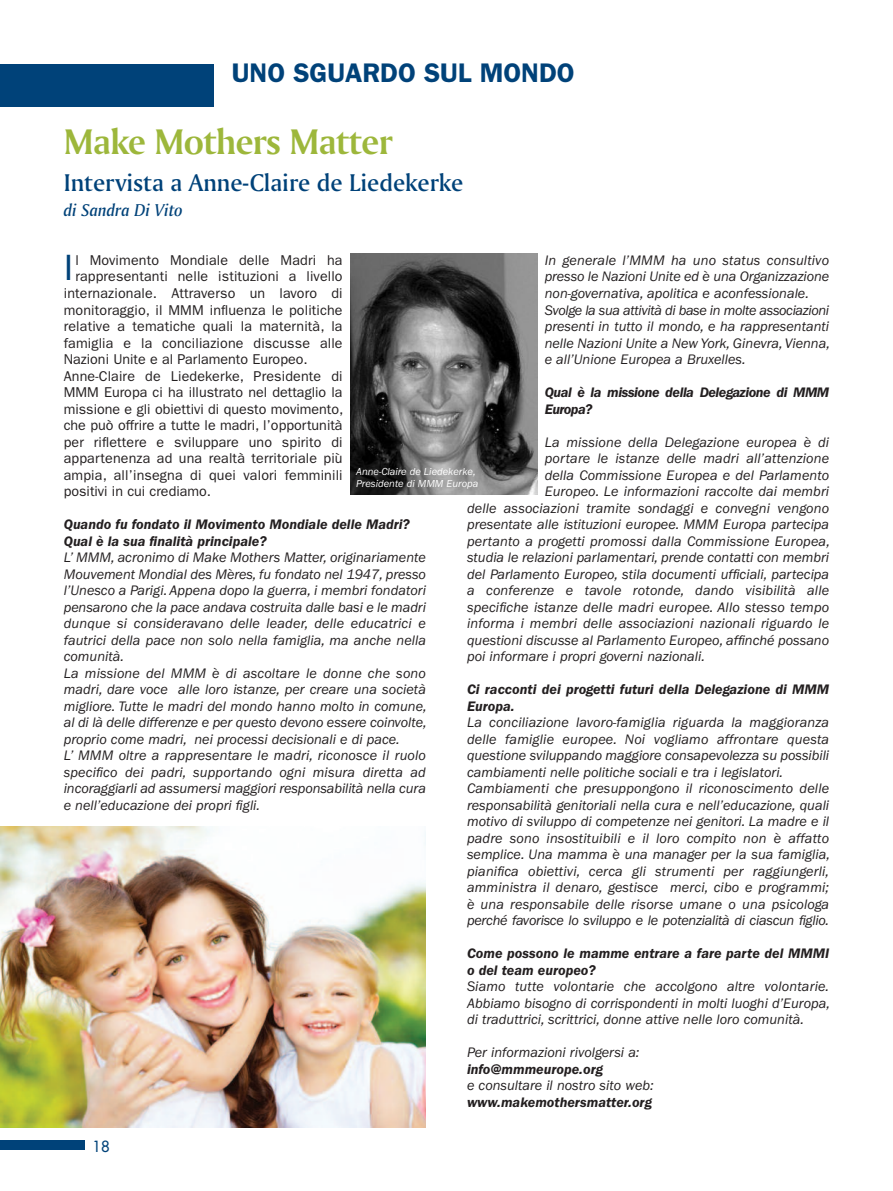
<style>
.page{position:relative;width:893px;height:1191px;background:#fff}
.page>*{position:absolute;margin:0;border:0;box-sizing:border-box;transform-origin:0 0}
.t1{font:37.5px "Amerigo BT Bold A";letter-spacing:-.015em;color:#9db73b}
.t2{font:36.75px "ITC Franklin Gothic Std";color:#004279}
.t3{font:600 27px "ITC Franklin Gothic Std";color:#004279}
.t4{font:25.5px "Amerigo BT Medium A";color:#004279}
.t5{font:18px "Amerigo BT Medium Italic A";color:#004279}
.t6{font:500 15px "Futura Std";color:#004279}
.t7{font:italic 14.25px/16.5px "ITC Franklin Gothic Std";color:#231f20}
.t8{font:14.25px "ITC Franklin Gothic Std";letter-spacing:.01em;color:#231f20}
.t9{font:italic 600 14.25px/16.5px "ITC Franklin Gothic Std";color:#231f20}
.t10{font:italic 600 14.25px/16.5px "ITC Franklin Gothic Std";letter-spacing:-.03em;color:#231f20}
.t11{font:italic 10.5px/12.6px "ITC Franklin Gothic Std";color:#fff}
</style>
<div class="page">
<div style="left:0;top:64px;width:213px;height:42px;background:#004279"></div>
<div style="left:0;top:1140px;width:85px;height:9px;background:#004279"></div>
<img style="left:350px;top:254px;width:187px;height:240px">
<img style="left:0;top:826px;width:426px;height:301px">
<h3 class="t3" style="left:232px;top:64px;width:344px">UNO SGUARDO SUL MONDO</h3>
<h1 class="t1" style="left:64px;top:128px;width:330px">Make Mothers Matter</h1>
<h3 class="t4" style="left:64px;top:173px;width:401px">Intervista a Anne-Claire de Liedekerke</h3>
<p class="t5" style="left:64px;top:203px;width:120px">di Sandra Di Vito</p>
<h2 class="t2" style="left:64px;top:254px;width:11px">I</h2>
<p class="t8" style="left:75px;top:255px;width:269px">l Movimento Mondiale delle Madri ha</p>
<p class="t8" style="left:75px;top:272px;width:269px">rappresentanti nelle istituzioni a livello</p>
<p class="t8" style="left:64px;top:288px;width:280px">internazionale. Attraverso un lavoro di</p>
<p class="t8" style="left:64px;top:305px;width:280px">monitoraggio, il MMM influenza le politiche</p>
<p class="t8" style="left:64px;top:321px;width:280px">relative a tematiche quali la maternità, la</p>
<p class="t8" style="left:64px;top:338px;width:280px">famiglia e la conciliazione discusse alle</p>
<p class="t8" style="left:64px;top:354px;width:245px">Nazioni Unite e al Parlamento Europeo.</p>
<p class="t8" style="left:64px;top:371px;width:280px">Anne-Claire de Liedekerke, Presidente di</p>
<p class="t8" style="left:64px;top:387px;width:280px">MMM Europa ci ha illustrato nel dettaglio la</p>
<p class="t8" style="left:64px;top:404px;width:281px">missione e gli obiettivi di questo movimento,</p>
<p class="t8" style="left:64px;top:420px;width:280px">che può offrire a tutte le madri, l’opportunità</p>
<p class="t8" style="left:64px;top:437px;width:280px">per riflettere e sviluppare uno spirito di</p>
<p class="t8" style="left:64px;top:453px;width:280px">appartenenza ad una realtà territoriale più</p>
<p class="t8" style="left:64px;top:470px;width:280px">ampia, all’insegna di quei valori femminili</p>
<p class="t8" style="left:64px;top:486px;width:149px">positivi in cui crediamo.</p>
<p class="t9" style="left:64px;top:517px;width:348px">Quando fu fondato il Movimento Mondiale delle Madri?<br>Qual è la sua finalità principale?</p>
<p class="t7" style="left:64px;top:550px;width:364px">L’ MMM, acronimo di Make Mothers Matter, originariamente Mouvement Mondial des Mères, fu fondato nel 1947, presso l’Unesco a Parigi. Appena dopo la guerra, i membri fondatori pensarono che la pace andava costruita dalle basi e le madri dunque si consideravano delle leader, delle educatrici e fautrici della pace non solo nella famiglia, ma anche nella comunità.<br>La missione del MMM è di ascoltare le donne che sono madri, dare voce alle loro istanze, per creare una società migliore. Tutte le madri del mondo hanno molto in comune, al di là delle differenze e per questo devono essere coinvolte, proprio come madri, nei processi decisionali e di pace.<br>L’ MMM oltre a rappresentare le madri, riconosce il ruolo specifico dei padri, supportando ogni misura diretta ad incoraggiarli ad assumersi maggiori responsabilità nella cura e nell’educazione dei propri figli.</p>
<p class="t7" style="left:545px;top:253px;width:287px">In generale l’MMM ha uno status consultivo presso le Nazioni Unite ed è una Organizzazione non-governativa, apolitica e aconfessionale.<br>Svolge la sua attività di base in molte associazioni presenti in tutto il mondo, e ha rappresentanti nelle Nazioni Unite a New York, Ginevra, Vienna, e all’Unione Europea a Bruxelles.</p>
<p class="t10" style="left:545px;top:385px;width:286px">Qual è la missione della Delegazione di MMM<br>Europa?</p>
<p class="t7" style="left:545px;top:435px;width:286px">La missione della Delegazione europea è di</p>
<p class="t7" style="left:545px;top:451px;width:286px">portare le istanze delle madri all’attenzione</p>
<p class="t7" style="left:545px;top:468px;width:286px">della Commissione Europea e del Parlamento</p>
<p class="t7" style="left:545px;top:484px;width:286px">Europeo. Le informazioni raccolte dai membri</p>
<p class="t7" style="left:467px;top:501px;width:364px">delle associazioni tramite sondaggi e convegni vengono</p>
<p class="t7" style="left:467px;top:517px;width:364px">presentate alle istituzioni europee. MMM Europa partecipa</p>
<p class="t7" style="left:467px;top:534px;width:364px">pertanto a progetti promossi dalla Commissione Europea,</p>
<p class="t7" style="left:467px;top:550px;width:364px">studia le relazioni parlamentari, prende contatti con membri</p>
<p class="t7" style="left:467px;top:567px;width:364px">del Parlamento Europeo, stila documenti ufficiali, partecipa</p>
<p class="t7" style="left:467px;top:583px;width:364px">a conferenze e tavole rotonde, dando visibilità alle</p>
<p class="t7" style="left:467px;top:600px;width:364px">specifiche istanze delle madri europee. Allo stesso tempo</p>
<p class="t7" style="left:467px;top:616px;width:364px">informa i membri delle associazioni nazionali riguardo le</p>
<p class="t7" style="left:467px;top:633px;width:364px">questioni discusse al Parlamento Europeo, affinché possano</p>
<p class="t7" style="left:467px;top:649px;width:239px">poi informare i propri governi nazionali.</p>
<p class="t9" style="left:467px;top:682px;width:364px">Ci racconti dei progetti futuri della Delegazione di MMM<br>Europa.</p>
<p class="t7" style="left:467px;top:715px;width:364px">La conciliazione lavoro-famiglia riguarda la maggioranza delle famiglie europee. Noi vogliamo affrontare questa questione sviluppando maggiore consapevolezza su possibili cambiamenti nelle politiche sociali e tra i legislatori.<br>Cambiamenti che presuppongono il riconoscimento delle responsabilità genitoriali nella cura e nell’educazione, quali motivo di sviluppo di competenze nei genitori. La madre e il padre sono insostituibili e il loro compito non è affatto semplice. Una mamma è una manager per la sua famiglia, pianifica obiettivi, cerca gli strumenti per raggiungerli, amministra il denaro, gestisce merci, cibo e programmi; è una responsabile delle risorse umane o una psicologa perché favorisce lo sviluppo e le potenzialità di ciascun figlio.</p>
<p class="t9" style="left:467px;top:946px;width:364px">Come possono le mamme entrare a fare parte del MMMI o del team europeo?</p>
<p class="t7" style="left:467px;top:979px;width:364px;text-align:justify">Siamo tutte volontarie che accolgono altre volontarie.<br>Abbiamo bisogno di corrispondenti in molti luoghi d’Europa, di traduttrici, scrittrici, donne attive nelle loro comunità.</p>
<p class="t7" style="left:467px;top:1045px;width:174px">Per informazioni rivolgersi a:</p>
<p class="t9" style="left:467px;top:1061px;width:137px">info@mmmeurope.org</p>
<p class="t7" style="left:467px;top:1078px;width:188px">e consultare il nostro sito web:</p>
<p class="t9" style="left:467px;top:1094px;width:186px">www.makemothersmatter.org</p>
<p class="t11" style="left:356px;top:466px;width:124px">Anne-Claire de Liedekerke,<br>Presidente di MMM Europa</p>
<p class="t6" style="left:92px;top:1139px;width:19px">18</p>
</div>
